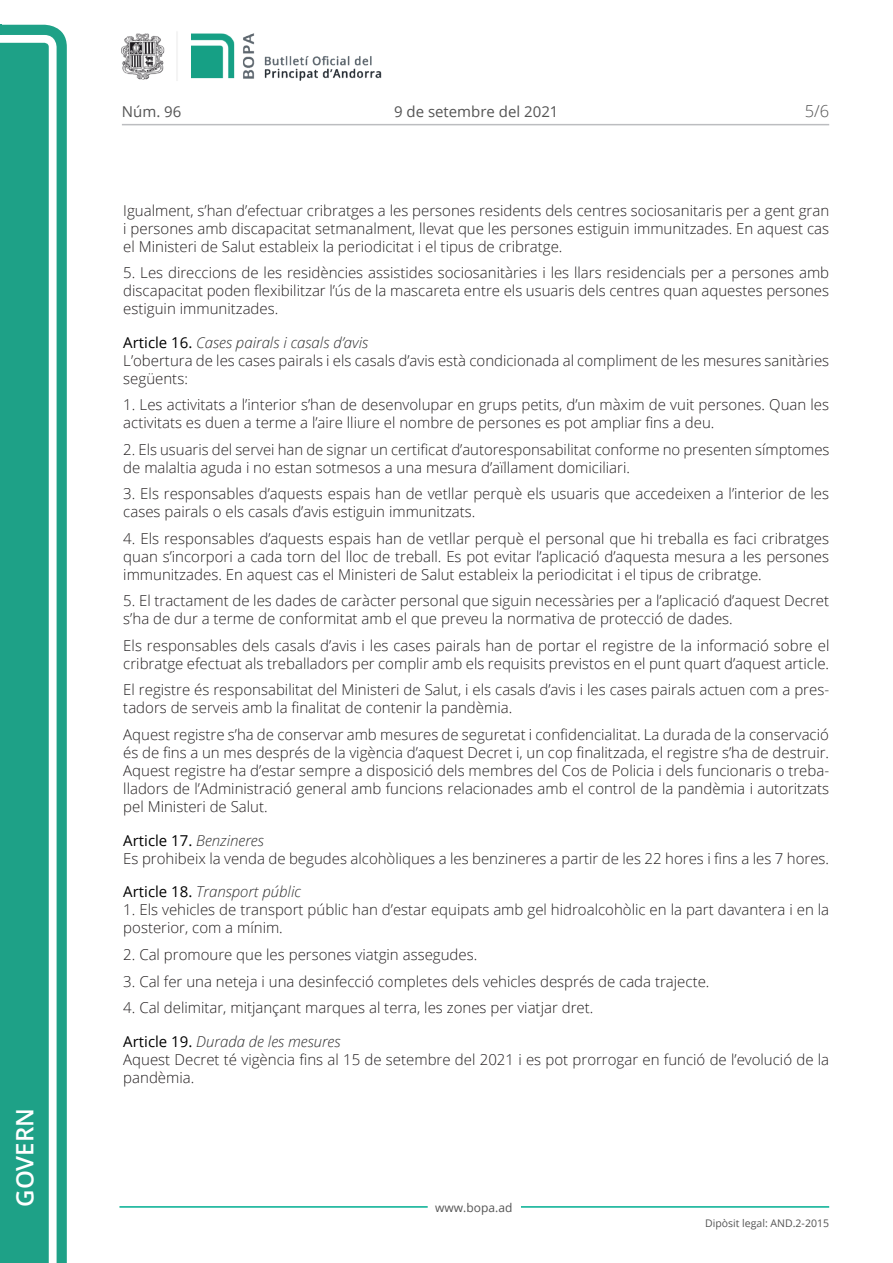
<style>
.page{position:relative;width:893px;height:1263px;background:#fff}
.page>*{position:absolute;margin:0;border:0;box-sizing:border-box;transform-origin:0 0}
.t1{font:600 24px "Open Sans";color:#fff}
.t2{font:300 16.5px "Open Sans";color:#545454}
.Body_text{font:300 15px/18px "Open Sans";color:#231f20}
.Titol_7{font:italic 300 15px "Open Sans";color:#303030}
.t3{font:15px "Open Sans";color:#545454}
.Titol_7-2{font:15px "Open Sans";color:#000}
.t4{font:12px "Open Sans";color:#545454}
.t5{font:10.5px "Open Sans";color:#545454}
.s1{font-weight:400;font-style:normal;color:#000}
.s2{font-weight:300;font-style:italic;color:#303030}
</style>
<div class="page">
<svg style="left:0;top:25px;width:67px;height:1238px;fill:#1ea187"></svg>
<div style="left:0;top:43px;width:49px;height:1220px;background:#1ea187"></div>
<img style="left:122px;top:32px;width:260px;height:49px">
<hr style="left:119px;top:1206px;width:309px;height:2px;background:#00ae91">
<hr style="left:521px;top:1206px;width:308px;height:2px;background:#00ae91">
<hr style="left:122px;top:124px;width:707px;height:1px;background:#bcbdc0">
<h1 class="t1" style="left:8px;top:1207px;width:100px;rotate:-90deg">Govern</h1>
<p class="t3" style="left:122px;top:102px;width:61px">Núm. 96</p>
<p class="t3" style="left:394px;top:102px;width:166px">9 de setembre del 2021</p>
<p class="t2" style="left:805px;top:100px;width:26px">5/6</p>
<p class="Body_text" style="left:123px;top:201px;width:707px;text-align:justify">Igualment, s’han d’efectuar cribratges a les persones residents dels centres sociosanitaris per a gent gran i persones amb discapacitat setmanalment, llevat que les persones estiguin immunitzades. En aquest cas el Ministeri de Salut estableix la periodicitat i el tipus de cribratge.</p>
<p class="Body_text" style="left:123px;top:263px;width:707px;text-align:justify">5. Les direccions de les residències assistides sociosanitàries i les llars residencials per a persones amb discapacitat poden flexibilitzar l’ús de la mascareta entre els usuaris dels centres quan aquestes persones estiguin immunitzades.</p>
<p class="Titol_7" style="left:123px;top:332px;width:246px"><span class="s1">Article 16.</span> Cases pairals i casals d’avis</p>
<p class="Body_text" style="left:123px;top:351px;width:707px">L’obertura de les cases pairals i els casals d’avis està condicionada al compliment de les mesures sanitàries següents:</p>
<p class="Body_text" style="left:123px;top:395px;width:707px">1. Les activitats a l’interior s’han de desenvolupar en grups petits, d’un màxim de vuit persones. Quan les activitats es duen a terme a l’aire lliure el nombre de persones es pot ampliar fins a deu.</p>
<p class="Body_text" style="left:123px;top:440px;width:708px">2. Els usuaris del servei han de signar un certificat d’autoresponsabilitat conforme no presenten símptomes de malaltia aguda i no estan sotmesos a una mesura d’aïllament domiciliari.</p>
<p class="Body_text" style="left:123px;top:485px;width:707px">3. Els responsables d’aquests espais han de vetllar perquè els usuaris que accedeixen a l’interior de les cases pairals o els casals d’avis estiguin immunitzats.</p>
<p class="Body_text" style="left:123px;top:529px;width:707px;text-align:justify">4. Els responsables d’aquests espais han de vetllar perquè el personal que hi treballa es faci cribratges quan s’incorpori a cada torn del lloc de treball. Es pot evitar l’aplicació d’aquesta mesura a les persones immunitzades. En aquest cas el Ministeri de Salut estableix la periodicitat i el tipus de cribratge.</p>
<p class="Body_text" style="left:123px;top:592px;width:707px">5. El tractament de les dades de caràcter personal que siguin necessàries per a l’aplicació d’aquest Decret s’ha de dur a terme de conformitat amb el que preveu la normativa de protecció de dades.</p>
<p class="Body_text" style="left:123px;top:636px;width:708px">Els responsables dels casals d’avis i les cases pairals han de portar el registre de la informació sobre el cribratge efectuat als treballadors per complir amb els requisits previstos en el punt quart d’aquest article.</p>
<p class="Body_text" style="left:123px;top:681px;width:707px">El registre és responsabilitat del Ministeri de Salut, i els casals d’avis i les cases pairals actuen com a pres&shy;tadors de serveis amb la finalitat de contenir la pandèmia.</p>
<p class="Body_text" style="left:123px;top:725px;width:707px;text-align:justify">Aquest registre s’ha de conservar amb mesures de seguretat i confidencialitat. La durada de la conservació és de fins a un mes després de la vigència d’aquest Decret i, un cop finalitzada, el registre s’ha de destruir.<br>Aquest registre ha d’estar sempre a disposició dels membres del Cos de Policia i dels funcionaris o treba&shy;lladors de l’Administració general amb funcions relacionades amb el control de la pandèmia i autoritzats pel Ministeri de Salut.</p>
<p class="Titol_7-2" style="left:123px;top:830px;width:142px">Article 17. <span class="s2">Benzineres</span></p>
<p class="Body_text" style="left:123px;top:849px;width:707px">Es prohibeix la venda de begudes alcohòliques a les benzineres a partir de les 22 hores i fins a les 7 hores.</p>
<p class="Titol_7" style="left:123px;top:882px;width:179px"><span class="s1">Article 18.</span> Transport públic</p>
<p class="Body_text" style="left:123px;top:901px;width:707px">1. Els vehicles de transport públic han d’estar equipats amb gel hidroalcohòlic en la part davantera i en la posterior, com a mínim.</p>
<p class="Body_text" style="left:123px;top:945px;width:355px">2. Cal promoure que les persones viatgin assegudes.</p>
<p class="Body_text" style="left:123px;top:972px;width:588px">3. Cal fer una neteja i una desinfecció completes dels vehicles després de cada trajecte.</p>
<p class="Body_text" style="left:123px;top:998px;width:471px">4. Cal delimitar, mitjançant marques al terra, les zones per viatjar dret.</p>
<p class="Titol_7" style="left:123px;top:1031px;width:219px"><span class="s1">Article 19.</span> Durada de les mesures</p>
<p class="Body_text" style="left:123px;top:1050px;width:707px">Aquest Decret té vigència fins al 15 de setembre del 2021 i es pot prorrogar en funció de l’evolució de la pandèmia.</p>
<p class="t4" style="left:435px;top:1199px;width:79px">www.bopa.ad</p>
<p class="t5" style="left:705px;top:1216px;width:125px">Dipòsit legal: AND.2-2015</p>
</div>
